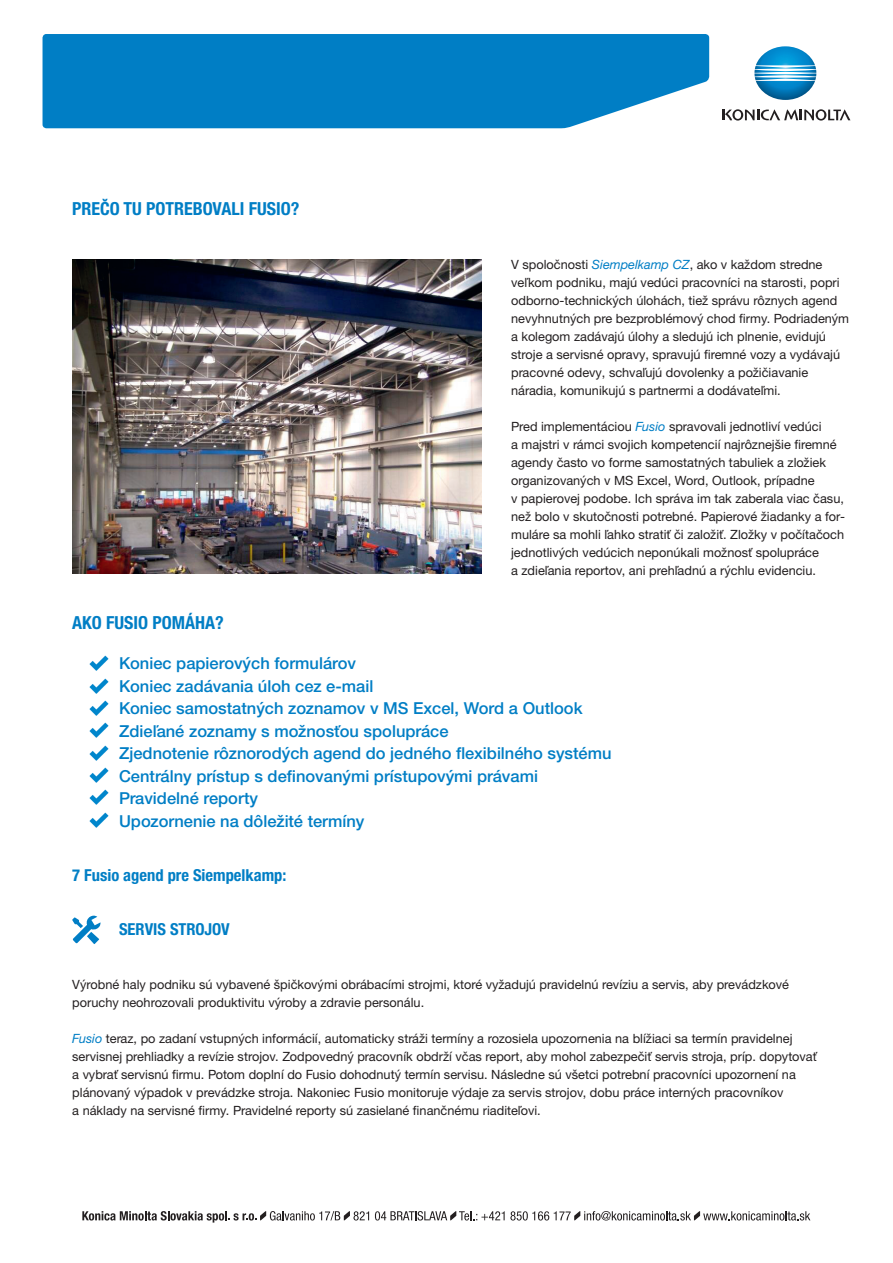
<style>
.page{position:relative;width:893px;height:1263px;background:#fff}
.page>*{position:absolute;margin:0;border:0;box-sizing:border-box;transform-origin:0 0}
.t1{font:700 condensed 18px "Helvetica Neue LTW1 G";color:#007ec5}
.t2{font:500 16.5px/22.5px "Helvetica Neue LTW1 G";color:#007ec5}
.t3{font:700 condensed 16.5px "Helvetica Neue LTW1 G";color:#007ec5}
.t4{font:12.75px/18px "Helvetica Neue LTW1 G";color:#231f20}
.s1{font-style:italic;color:#007ec5}
</style>
<div class="page">
<div style="left:43px;top:34px;width:666px;height:94px;background:#007ec5"></div>
<img style="left:754px;top:46px;width:62px;height:54px">
<svg style="left:722px;top:109px;width:128px;height:12px"></svg>
<svg style="left:82px;top:1211px;width:287px;height:11px"></svg>
<svg style="left:375px;top:1211px;width:435px;height:9px"></svg>
<img style="left:72px;top:259px;width:409px;height:315px">
<img style="left:89px;top:656px;width:19px;height:15px">
<img style="left:89px;top:678px;width:19px;height:15px">
<img style="left:89px;top:701px;width:19px;height:15px">
<img style="left:89px;top:723px;width:19px;height:15px">
<img style="left:89px;top:745px;width:19px;height:15px">
<img style="left:89px;top:767px;width:19px;height:15px">
<img style="left:89px;top:790px;width:19px;height:15px">
<img style="left:89px;top:812px;width:19px;height:15px">
<svg style="left:72px;top:915px;width:29px;height:29px"></svg>
<h1 class="t1" style="left:72px;top:202px;width:229px">PREČO TU POTREBOVALI FUSIO?</h1>
<p class="t4" style="left:511px;top:257px;width:340px">V spoločnosti <span class="s1">Siempelkamp CZ</span>, ako v každom stredne veľkom podniku, majú vedúci pracovníci na starosti, popri odborno-technických úlohách, tiež správu rôznych agend nevyhnutných pre bezproblémový chod firmy. Podriadeným a kolegom zadávajú úlohy a sledujú ich plnenie, evidujú stroje a servisné opravy, spravujú firemné vozy a vydávajú pracovné odevy, schvaľujú dovolenky a požičiavanie náradia, komunikujú s partnermi a dodávateľmi.</p>
<p class="t4" style="left:511px;top:419px;width:335px">Pred implementáciou <span class="s1">Fusio</span> spravovali jednotliví vedúci<br>a majstri v rámci svojich kompetencií najrôznejšie firemné agendy často vo forme samostatných tabuliek a zložiek organizovaných v MS Excel, Word, Outlook, prípadne<br>v papierovej podobe. Ich správa im tak zaberala viac času, než bolo v skutočnosti potrebné. Papierové žiadanky a for&shy;muláre sa mohli ľahko stratiť či založiť. Zložky v počítačoch jednotlivých vedúcich neponúkali možnosť spolupráce<br>a zdieľania reportov, ani prehľadnú a rýchlu evidenciu.</p>
<h1 class="t1" style="left:72px;top:616px;width:153px">AKO FUSIO POMÁHA?</h1>
<p class="t2" style="left:119px;top:654px;width:494px">Koniec papierových formulárov<br>Koniec zadávania úloh cez e-mail<br>Koniec samostatných zoznamov v MS Excel, Word a Outlook Zdieľané zoznamy s možnosťou spolupráce<br>Zjednotenie rôznorodých agend do jedného flexibilného systému Centrálny prístup s definovanými prístupovými právami Pravidelné reporty<br>Upozornenie na dôležité termíny</p>
<p class="t3" style="left:72px;top:869px;width:216px">7 Fusio agend pre Siempelkamp:</p>
<p class="t3" style="left:119px;top:923px;width:112px">SERVIS STROJOV</p>
<p class="t4" style="left:72px;top:977px;width:718px">Výrobné haly podniku sú vybavené špičkovými obrábacími strojmi, ktoré vyžadujú pravidelnú revíziu a servis, aby prevádzkové poruchy neohrozovali produktivitu výroby a zdravie personálu.</p>
<p class="t4" style="left:72px;top:1031px;width:746px"><span class="s1">Fusio</span> teraz, po zadaní vstupných informácií, automaticky stráži termíny a rozosiela upozornenia na blížiaci sa termín pravidelnej servisnej prehliadky a revízie strojov. Zodpovedný pracovník obdrží včas report, aby mohol zabezpečiť servis stroja, príp. dopytovať a vybrať servisnú firmu. Potom doplní do Fusio dohodnutý termín servisu. Následne sú všetci potrební pracovníci upozornení na plánovaný výpadok v prevádzke stroja. Nakoniec Fusio monitoruje výdaje za servis strojov, dobu práce interných pracovníkov<br>a náklady na servisné firmy. Pravidelné reporty sú zasielané finančnému riaditeľovi.</p>
</div>
